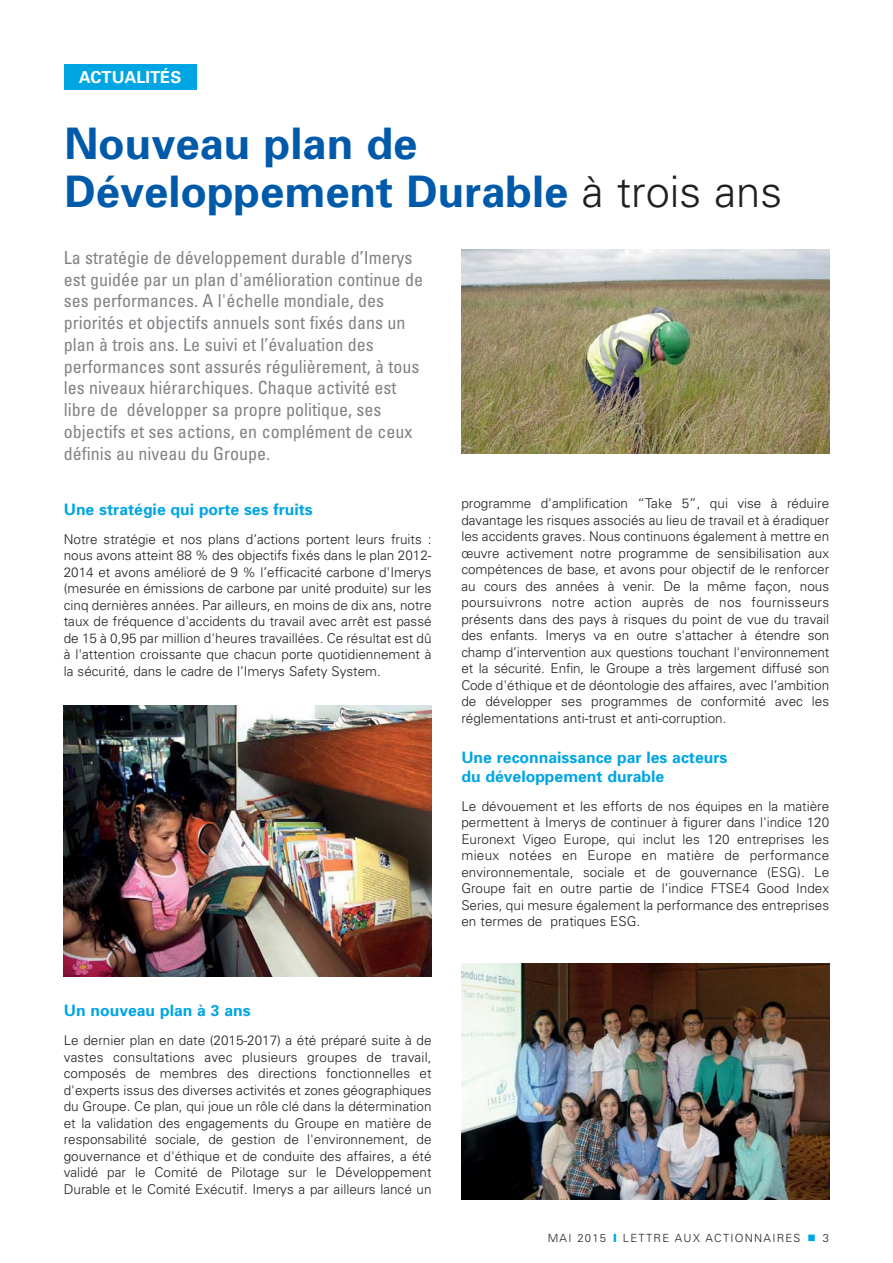
<style>
.page{position:relative;width:893px;height:1263px;background:#fff}
.page>*{position:absolute;margin:0;border:0;box-sizing:border-box;transform-origin:0 0}
.t1{font:700 43.5px/48px "Univers";color:#005aaa}
.t2{font:condensed 18px/21.8px "Univers";color:#808285}
.t3{font:700 16.5px "Univers";color:#fff}
.t4{font:700 15.75px/18.8px "Univers";color:#00a5e4}
.t5{font:300 13.5px/16.5px "Univers";color:#231f20;text-align:justify}
.t6{font:300 11.25px "Univers";letter-spacing:.11em;color:#231f20}
.s1{font-weight:300;color:#231f20}
.s2{font-weight:900;color:#00a5e4}
.s3{color:#00a5e4}
</style>
<div class="page">
<div style="left:64px;top:64px;width:132px;height:25px;background:#00a5e4"></div>
<img style="left:461px;top:250px;width:368px;height:203px">
<img style="left:64px;top:706px;width:368px;height:271px">
<img style="left:461px;top:963px;width:368px;height:236px">
<p class="t3" style="left:79px;top:71px;width:104px">ACTUALITÉS</p>
<h1 class="t1" style="left:64px;top:123px;width:719px">Nouveau plan de<br>Développement Durable <span class="s1">à trois ans</span></h1>
<p class="t2" style="left:64px;top:248px;width:361px">La stratégie de développement durable d’Imerys est guidée par un plan d'amélioration continue de ses performances. A l'échelle mondiale, des priorités et objectifs annuels sont fixés dans un plan à trois ans. Le suivi et l’évaluation des performances sont assurés régulièrement, à tous les niveaux hiérarchiques. Chaque activité est libre de développer sa propre politique, ses objectifs et ses actions, en complément de ceux définis au niveau du Groupe.</p>
<p class="t4" style="left:64px;top:501px;width:250px">Une stratégie qui porte ses fruits</p>
<p class="t5" style="left:64px;top:532px;width:369px">Notre stratégie et nos plans d’actions portent leurs fruits : nous avons atteint 88 % des objectifs fixés dans le plan 2012- 2014 et avons amélioré de 9 % l’efficacité carbone d'Imerys (mesurée en émissions de carbone par unité produite) sur les cinq dernières années. Par ailleurs, en moins de dix ans, notre taux de fréquence d'accidents du travail avec arrêt est passé de 15 à 0,95 par million d'heures travaillées. Ce résultat est dû à l'attention croissante que chacun porte quotidiennement à la sécurité, dans le cadre de l’Imerys Safety System.</p>
<p class="t4" style="left:64px;top:1002px;width:188px">Un nouveau plan à 3 ans</p>
<p class="t5" style="left:64px;top:1033px;width:369px">Le dernier plan en date (2015-2017) a été préparé suite à de vastes consultations avec plusieurs groupes de travail, composés de membres des directions fonctionnelles et d'experts issus des diverses activités et zones géographiques du Groupe. Ce plan, qui joue un rôle clé dans la détermination et la validation des engagements du Groupe en matière de responsabilité sociale, de gestion de l'environnement, de gouvernance et d'éthique et de conduite des affaires, a été validé par le Comité de Pilotage sur le Développement Durable et le Comité Exécutif. Imerys a par ailleurs lancé un</p>
<p class="t5" style="left:461px;top:496px;width:369px">programme d'amplification “Take 5”, qui vise à réduire davantage les risques associés au lieu de travail et à éradiquer les accidents graves. Nous continuons également à mettre en œuvre activement notre programme de sensibilisation aux compétences de base, et avons pour objectif de le renforcer au cours des années à venir. De la même façon, nous poursuivrons notre action auprès de nos fournisseurs présents dans des pays à risques du point de vue du travail des enfants. Imerys va en outre s'attacher à étendre son champ d’intervention aux questions touchant l'environnement et la sécurité. Enfin, le Groupe a très largement diffusé son Code d'éthique et de déontologie des affaires, avec l’ambition de développer ses programmes de conformité avec les réglementations anti-trust et anti-corruption.</p>
<p class="t4" style="left:461px;top:749px;width:268px">Une reconnaissance par les acteurs du développement durable</p>
<p class="t5" style="left:461px;top:799px;width:369px">Le dévouement et les efforts de nos équipes en la matière permettent à Imerys de continuer à figurer dans l'indice 120<br>Euronext Vigeo Europe, qui inclut les 120 entreprises les mieux notées en Europe en matière de performance environnementale, sociale et de gouvernance (ESG). Le Groupe fait en outre partie de l’indice FTSE4 Good Index Series, qui mesure également la performance des entreprises en termes de pratiques ESG.</p>
<p class="t6" style="left:548px;top:1234px;width:283px">MAI 2015 <span class="s2">I</span> LETTRE AUX ACTIONNAIRES <span class="s3">■</span> 3</p>
</div>
